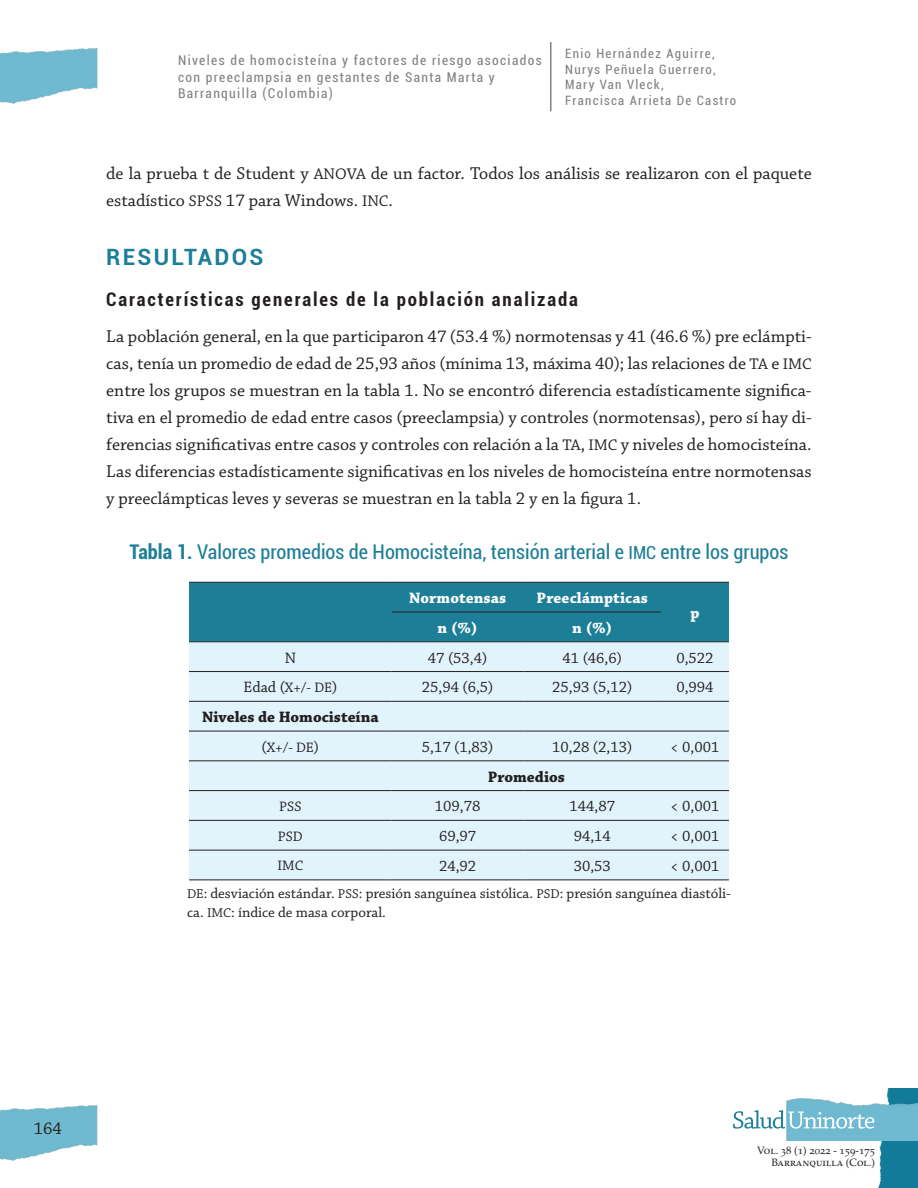
<style>
.page{position:relative;width:918px;height:1188px;background:#fff}
.page>*{position:absolute;margin:0;border:0;box-sizing:border-box;transform-origin:0 0}
.t1{font:700 22.5px "Roboto";letter-spacing:.1em;color:#1d7e98}
.t2{font:condensed 20.25px "Roboto";color:#1d7e98}
.t3{font:700 condensed 18.75px "Roboto";letter-spacing:.1em;color:#231f20}
.t4{font:18px/27px "Chaparral Pro";color:#231f20}
.t5{font:15.9px "Chaparral Pro";color:#231f20}
.t6{font:700 15.9px "Chaparral Pro";letter-spacing:.005em;color:#fff}
.t7{font:700 15.9px "Chaparral Pro";color:#231f20}
.t8{font:15px/19.5px "Chaparral Pro";color:#231f20}
.t9{font:14.4px "Chaparral Pro";color:#231f20}
.t10{font:condensed 13.5px/16.5px "Roboto";letter-spacing:.1em;color:#808285}
.t11{font:condensed 12.9px/15.9px "Roboto";letter-spacing:.1em;color:#808285}
.t12{font:10.65px/12.8px "Palatino LT Std";color:#231f20;text-align:right}
.s1{font-size:16.2px}
.s2{font-weight:700}
.s3{font-size:18px}
.s4{font-size:14.4px}
.s5{font-size:15.9px}
.s6{font-size:13.5px}
</style>
<div class="page">
<img style="left:0;top:48px;width:98px;height:56px">
<img style="left:0;top:1105px;width:98px;height:56px">
<img style="left:878px;top:1088px;width:40px;height:100px">
<img style="left:787px;top:1097px;width:131px;height:44px">
<svg style="left:733px;top:1110px;width:141px;height:19px"></svg>
<hr style="left:550px;top:42px;width:1px;height:69px;background:#808285">
<div style="left:189px;top:583px;width:540px;height:59px;background:#1d7e98"></div>
<div style="left:189px;top:643px;width:540px;height:237px;background:#e1f4fc"></div>
<hr style="left:189px;top:582px;width:203px;height:1px;background:#231f20">
<hr style="left:392px;top:582px;width:132px;height:1px;background:#231f20">
<hr style="left:524px;top:582px;width:137px;height:1px;background:#231f20">
<hr style="left:661px;top:582px;width:68px;height:1px;background:#231f20">
<hr style="left:392px;top:612px;width:132px;height:1px;background:#231f20">
<hr style="left:524px;top:612px;width:137px;height:1px;background:#231f20">
<hr style="left:189px;top:642px;width:203px;height:1px;background:#231f20">
<hr style="left:392px;top:642px;width:132px;height:1px;background:#231f20">
<hr style="left:524px;top:642px;width:137px;height:1px;background:#231f20">
<hr style="left:661px;top:642px;width:68px;height:1px;background:#231f20">
<hr style="left:189px;top:671px;width:203px;height:1px;background:#231f20">
<hr style="left:392px;top:671px;width:132px;height:1px;background:#231f20">
<hr style="left:524px;top:671px;width:137px;height:1px;background:#231f20">
<hr style="left:661px;top:671px;width:68px;height:1px;background:#231f20">
<hr style="left:189px;top:701px;width:203px;height:1px;background:#231f20">
<hr style="left:392px;top:701px;width:132px;height:1px;background:#231f20">
<hr style="left:524px;top:701px;width:137px;height:1px;background:#231f20">
<hr style="left:661px;top:701px;width:68px;height:1px;background:#231f20">
<hr style="left:189px;top:731px;width:203px;height:1px;background:#231f20">
<hr style="left:392px;top:731px;width:132px;height:1px;background:#231f20">
<hr style="left:524px;top:731px;width:137px;height:1px;background:#231f20">
<hr style="left:661px;top:731px;width:68px;height:1px;background:#231f20">
<hr style="left:189px;top:761px;width:203px;height:1px;background:#231f20">
<hr style="left:392px;top:761px;width:132px;height:1px;background:#231f20">
<hr style="left:524px;top:761px;width:137px;height:1px;background:#231f20">
<hr style="left:661px;top:761px;width:68px;height:1px;background:#231f20">
<hr style="left:189px;top:790px;width:203px;height:1px;background:#231f20">
<hr style="left:392px;top:790px;width:132px;height:1px;background:#231f20">
<hr style="left:524px;top:790px;width:137px;height:1px;background:#231f20">
<hr style="left:661px;top:790px;width:68px;height:1px;background:#231f20">
<hr style="left:189px;top:820px;width:203px;height:1px;background:#231f20">
<hr style="left:392px;top:820px;width:132px;height:1px;background:#231f20">
<hr style="left:524px;top:820px;width:137px;height:1px;background:#231f20">
<hr style="left:661px;top:820px;width:68px;height:1px;background:#231f20">
<hr style="left:189px;top:850px;width:203px;height:1px;background:#231f20">
<hr style="left:392px;top:850px;width:132px;height:1px;background:#231f20">
<hr style="left:524px;top:850px;width:137px;height:1px;background:#231f20">
<hr style="left:661px;top:850px;width:68px;height:1px;background:#231f20">
<hr style="left:189px;top:880px;width:203px;height:1px;background:#231f20">
<hr style="left:392px;top:880px;width:132px;height:1px;background:#231f20">
<hr style="left:524px;top:880px;width:137px;height:1px;background:#231f20">
<hr style="left:661px;top:880px;width:68px;height:1px;background:#231f20">
<p class="t10" style="left:178px;top:52px;width:365px">Niveles de homocisteína y factores de riesgo asociados con preeclampsia en gestantes de Santa Marta y<br>Barranquilla (Colombia)</p>
<p class="t11" style="left:565px;top:45px;width:173px">Enio Hernández Aguirre,<br>Nurys Peñuela Guerrero,<br>Mary Van Vleck,<br>Francisca Arrieta De Castro</p>
<p class="t4" style="left:106px;top:161px;width:707px">de la prueba t de Student y <span class="s1">ANOVA</span> de un factor. Todos los análisis se realizaron con el paquete estadístico <span class="s1">SPSS</span> 17 para Windows. <span class="s1">INC</span>.</p>
<p class="t1" style="left:106px;top:242px;width:159px">RESULTADOS</p>
<p class="t3" style="left:106px;top:286px;width:473px">Características generales de la población analizada</p>
<p class="t4" style="left:106px;top:323px;width:707px;text-align:justify">La población general, en la que participaron 47 (53.4 %) normotensas y 41 (46.6 %) pre eclámpti&shy;cas, tenía un promedio de edad de 25,93 años (mínima 13, máxima 40); las relaciones de <span class="s1">TA</span> e <span class="s1">IMC </span>entre los grupos se muestran en la tabla 1. No se encontró diferencia estadísticamente significa&shy;tiva en el promedio de edad entre casos (preeclampsia) y controles (normotensas), pero sí hay di&shy;ferencias significativas entre casos y controles con relación a la <span class="s1">TA</span>, <span class="s1">IMC</span> y niveles de homocisteína.<br>Las diferencias estadísticamente significativas en los niveles de homocisteína entre normotensas y preeclámpticas leves y severas se muestran en la tabla 2 y en la figura 1.</p>
<p class="t2" style="left:129px;top:538px;width:661px"><span class="s2">Tabla 1.</span> Valores promedios de Homocisteína, tensión arterial e <span class="s3">IMC</span> entre los grupos</p>
<p class="t6" style="left:409px;top:589px;width:99px">Normotensas</p>
<p class="t6" style="left:537px;top:589px;width:113px">Preeclámpticas</p>
<p class="t6" style="left:690px;top:604px;width:11px">p</p>
<p class="t6" style="left:438px;top:618px;width:42px">n (%)</p>
<p class="t6" style="left:572px;top:618px;width:42px">n (%)</p>
<p class="t5" style="left:285px;top:649px;width:13px">N</p>
<p class="t5" style="left:428px;top:649px;width:61px">47 (53,4)</p>
<p class="t5" style="left:563px;top:649px;width:61px">41 (46,6)</p>
<p class="t5" style="left:676px;top:649px;width:39px">0,522</p>
<p class="t5" style="left:244px;top:678px;width:95px">Edad (<span class="s4">X+/- DE</span>)</p>
<p class="t5" style="left:422px;top:678px;width:73px">25,94 (6,5)</p>
<p class="t5" style="left:552px;top:678px;width:82px">25,93 (5,12)</p>
<p class="t5" style="left:676px;top:678px;width:39px">0,994</p>
<p class="t7" style="left:202px;top:708px;width:178px">Niveles de Homocisteína</p>
<p class="t9" style="left:262px;top:739px;width:59px"><span class="s5">(</span>X+/- DE<span class="s5">)</span></p>
<p class="t5" style="left:422px;top:738px;width:73px">5,17 (1,83)</p>
<p class="t5" style="left:552px;top:738px;width:82px">10,28 (2,13)</p>
<p class="t5" style="left:670px;top:738px;width:51px">&lt; 0,001</p>
<p class="t7" style="left:488px;top:767px;width:79px">Promedios</p>
<p class="t9" style="left:279px;top:798px;width:24px">PSS</p>
<p class="t5" style="left:435px;top:798px;width:47px">109,78</p>
<p class="t5" style="left:570px;top:798px;width:47px">144,87</p>
<p class="t5" style="left:670px;top:798px;width:51px">&lt; 0,001</p>
<p class="t9" style="left:278px;top:828px;width:27px">PSD</p>
<p class="t5" style="left:439px;top:827px;width:39px">69,97</p>
<p class="t5" style="left:574px;top:827px;width:39px">94,14</p>
<p class="t5" style="left:670px;top:827px;width:51px">&lt; 0,001</p>
<p class="t9" style="left:278px;top:858px;width:27px">IMC</p>
<p class="t5" style="left:439px;top:857px;width:39px">24,92</p>
<p class="t5" style="left:574px;top:857px;width:39px">30,53</p>
<p class="t5" style="left:670px;top:857px;width:51px">&lt; 0,001</p>
<p class="t8" style="left:187px;top:884px;width:545px"><span class="s6">DE</span>: desviación estándar. <span class="s6">PSS</span>: presión sanguínea sistólica. <span class="s6">PSD</span>: presión sanguínea diastóli&shy;ca. <span class="s6">IMC</span>: índice de masa corporal.</p>
<p class="t4" style="left:34px;top:1115px;width:30px">164</p>
<p class="t12" style="left:757px;top:1144px;width:119px">Vol. 38 (1) 2022 - 159-175<br>Barranquilla (Col.)</p>
</div>
